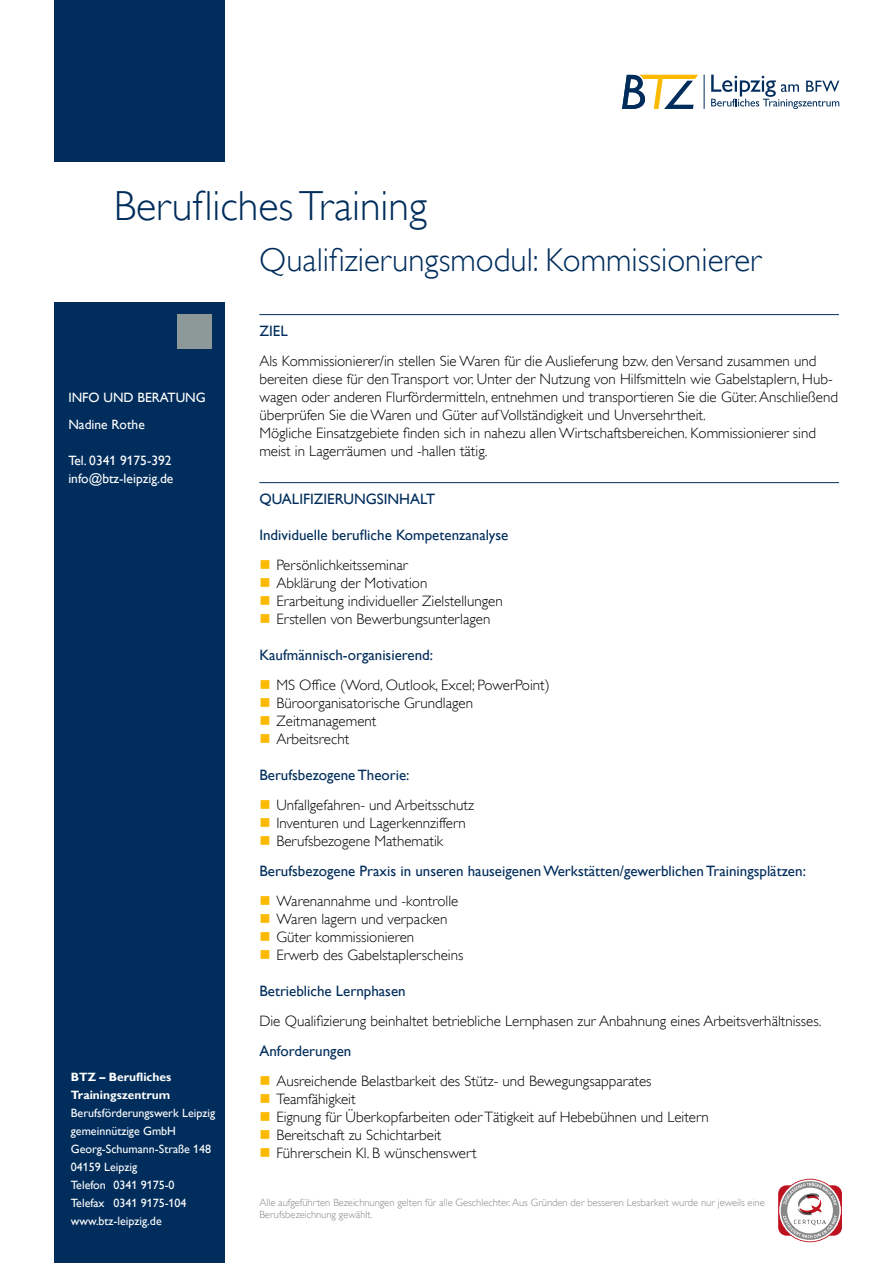
<style>
.page{position:relative;width:893px;height:1263px;background:#fff}
.page>*{position:absolute;margin:0;border:0;box-sizing:border-box;transform-origin:0 0}
.Titel{font:42px "Gill Sans Alt One WGL Light";color:#002d5c}
.Titel-2{font:33px "Gill Sans Alt One WGL Light";color:#002d5c}
.Grundtext{font:15px/18px "Gill Sans Alt One WGL Light";color:#000}
.Überschrift_im_Text{font:15px "Gill Sans Alt One WGL";color:#002d5c}
.t1{font:13.5px/26.5px "Gill Sans Alt One WGL";color:#fff}
.t2{font:12px/18px "Gill Sans Alt One WGL";color:#fff}
.t3{font:700 12px/18px "Gill Sans Alt One WGL";color:#fff}
.t4{font:10.5px/12px "Gill Sans Alt One WGL Light";color:#868786}
</style>
<div class="page">
<div style="left:54px;top:0;width:170px;height:162px;background:#002d5c"></div>
<div style="left:54px;top:302px;width:170px;height:961px;background:#002d5c"></div>
<div style="left:177px;top:315px;width:34px;height:34px;background:#8d9899"></div>
<hr style="left:704px;top:75px;width:1px;height:34px;background:#002d5c">
<svg style="left:622px;top:75px;width:76px;height:34px"></svg>
<svg style="left:711px;top:75px;width:128px;height:34px"></svg>
<hr style="left:259px;top:314px;width:580px;height:1px;background:#002d5c">
<hr style="left:259px;top:482px;width:580px;height:1px;background:#002d5c">
<svg style="left:778px;top:1179px;width:64px;height:63px"></svg>
<p class="Titel" style="left:114px;top:178px;width:315px">Berufliches Training</p>
<p class="Titel-2" style="left:259px;top:238px;width:503px">Qualifizierungsmodul: Kommissionierer</p>
<p class="t1" style="left:68px;top:384px;width:139px">INFO UND BERATUNG<br>Nadine Rothe</p>
<p class="t1" style="left:68px;top:451px;width:107px;line-height:18px">Tel. 0341 9175-392 info@btz-leipzig.de</p>
<p class="t3" style="left:71px;top:1068px;width:102px">BTZ – Berufliches<br>Trainingszentrum</p>
<p class="t2" style="left:71px;top:1104px;width:146px">Berufsförderungswerk Leipzig gemeinnützige GmbH<br>Georg-Schumann-Straße 148<br>04159 Leipzig<br>Telefon 0341 9175-0<br>Telefax 0341 9175-104 www.btz-leipzig.de</p>
<p class="Überschrift_im_Text" style="left:259px;top:321px;width:30px">ZIEL</p>
<p class="Grundtext" style="left:259px;top:352px;width:580px">Als Kommissionierer/in stellen Sie Waren für die Auslieferung bzw. den Versand zusammen und bereiten diese für den Transport vor. Unter der Nutzung von Hilfsmitteln wie Gabelstaplern, Hub&shy;wagen oder anderen Flurfördermitteln, entnehmen und transportieren Sie die Güter. Anschließend überprüfen Sie die Waren und Güter auf Vollständigkeit und Unversehrtheit.</p>
<p class="Grundtext" style="left:259px;top:424px;width:558px">Mögliche Einsatzgebiete finden sich in nahezu allen Wirtschaftsbereichen. Kommissionierer sind meist in Lagerräumen und -hallen tätig.</p>
<p class="Überschrift_im_Text" style="left:259px;top:489px;width:177px">QUALIFIZIERUNGSINHALT</p>
<p class="Überschrift_im_Text" style="left:259px;top:525px;width:251px">Individuelle berufliche Kompetenzanalyse</p>
<p class="Grundtext" style="left:276px;top:556px;width:133px">Persönlichkeitsseminar</p>
<p class="Grundtext" style="left:276px;top:574px;width:152px">Abklärung der Motivation</p>
<p class="Grundtext" style="left:276px;top:592px;width:228px">Erarbeitung individueller Zielstellungen</p>
<p class="Grundtext" style="left:276px;top:610px;width:215px">Erstellen von Bewerbungsunterlagen</p>
<p class="Überschrift_im_Text" style="left:259px;top:645px;width:175px">Kaufmännisch-organisierend:</p>
<p class="Grundtext" style="left:276px;top:676px;width:275px">MS Office (Word, Outlook, Excel; PowerPoint)</p>
<p class="Grundtext" style="left:276px;top:694px;width:198px">Büroorganisatorische Grundlagen</p>
<p class="Grundtext" style="left:276px;top:712px;width:102px">Zeitmanagement</p>
<p class="Grundtext" style="left:276px;top:730px;width:74px">Arbeitsrecht</p>
<p class="Überschrift_im_Text" style="left:259px;top:765px;width:152px">Berufsbezogene Theorie:</p>
<p class="Grundtext" style="left:276px;top:796px;width:199px">Unfallgefahren- und Arbeitsschutz</p>
<p class="Grundtext" style="left:276px;top:814px;width:191px">Inventuren und Lagerkennziffern</p>
<p class="Grundtext" style="left:276px;top:832px;width:168px">Berufsbezogene Mathematik</p>
<p class="Überschrift_im_Text" style="left:259px;top:861px;width:548px">Berufsbezogene Praxis in unseren hauseigenen Werkstätten/gewerblichen Trainingsplätzen:</p>
<p class="Grundtext" style="left:276px;top:892px;width:184px">Warenannahme und -kontrolle</p>
<p class="Grundtext" style="left:276px;top:910px;width:173px">Waren lagern und verpacken</p>
<p class="Grundtext" style="left:276px;top:928px;width:139px">Güter kommissionieren</p>
<p class="Grundtext" style="left:276px;top:946px;width:188px">Erwerb des Gabelstaplerscheins</p>
<p class="Überschrift_im_Text" style="left:259px;top:981px;width:148px">Betriebliche Lernphasen</p>
<p class="Grundtext" style="left:259px;top:1012px;width:563px">Die Qualifizierung beinhaltet betriebliche Lernphasen zur Anbahnung eines Arbeitsverhältnisses.</p>
<p class="Überschrift_im_Text" style="left:259px;top:1041px;width:93px">Anforderungen</p>
<p class="Grundtext" style="left:276px;top:1072px;width:377px">Ausreichende Belastbarkeit des Stütz- und Bewegungsapparates</p>
<p class="Grundtext" style="left:276px;top:1090px;width:81px">Teamfähigkeit</p>
<p class="Grundtext" style="left:276px;top:1108px;width:434px">Eignung für Überkopfarbeiten oder Tätigkeit auf Hebebühnen und Leitern</p>
<p class="Grundtext" style="left:276px;top:1126px;width:166px">Bereitschaft zu Schichtarbeit</p>
<p class="Grundtext" style="left:276px;top:1144px;width:202px">Führerschein Kl. B wünschenswert</p>
<p class="t4" style="left:259px;top:1197px;width:507px">Alle aufgeführten Bezeichnungen gelten für alle Geschlechter. Aus Gründen der besseren Lesbarkeit wurde nur jeweils eine<br>Berufsbezeichnung gewählt.</p>
</div>
